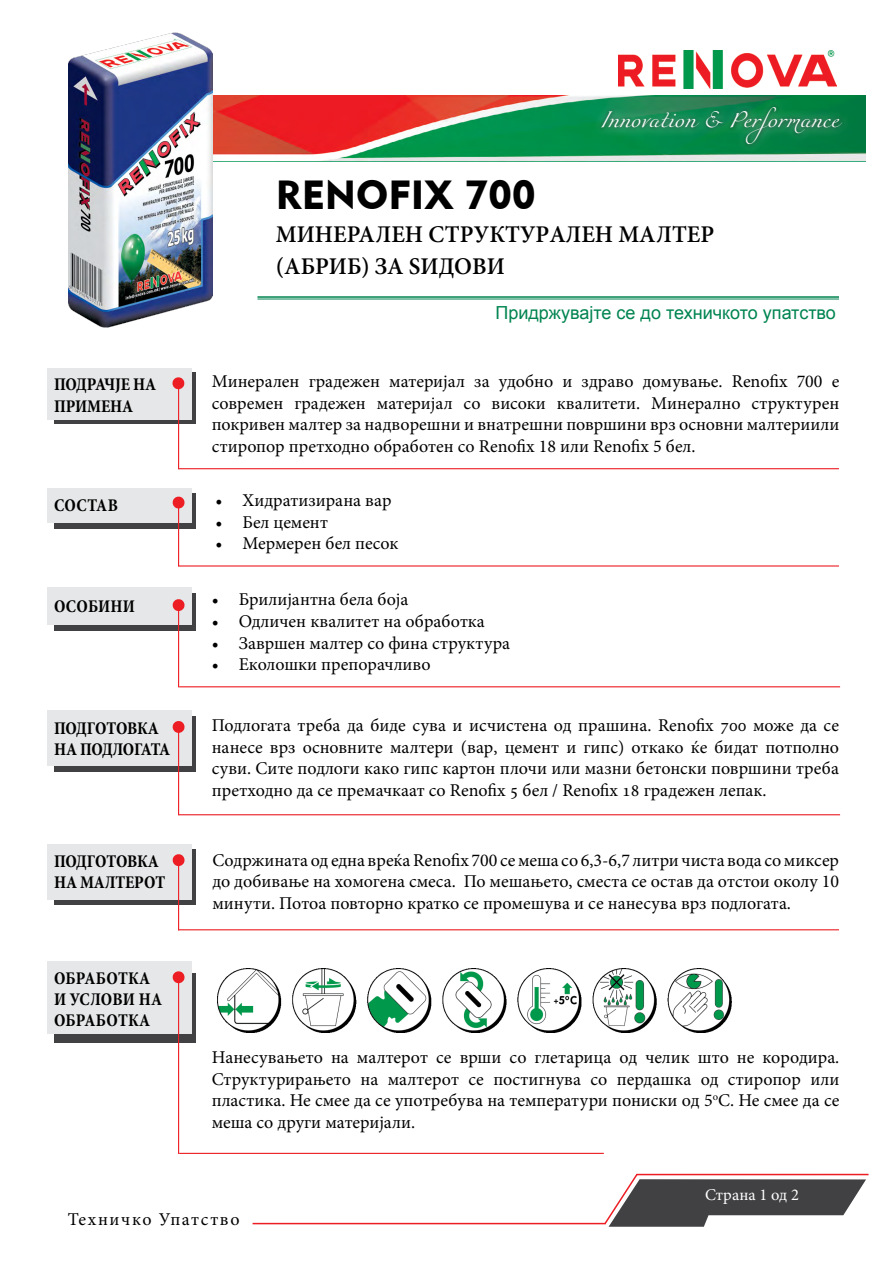
<style>
.page{position:relative;width:893px;height:1263px;background:#fff}
.page>*{position:absolute;margin:0;border:0;box-sizing:border-box;transform-origin:0 0}
.t1{font:40.5px "Geometric 415 BT Black A";color:#000}
.t2{font:600 24px/31.2px "Minion Pro";color:#000}
.t3{font:18px/21.6px "Minion Pro";color:#000;text-align:justify}
.t4{font:700 condensed 18px/21px "Minion Pro";letter-spacing:-.01em;color:#000}
.t5{font:18px "Arial";color:#008450}
.t6{font:700 condensed 18px/21px "Minion Pro";letter-spacing:.01em;color:#000}
.t7{font:18px "Miama Nueva";color:#fff}
.t8{font:18px "Minion Pro";letter-spacing:.09em;color:#000}
.t9{font:16.5px "Minion Pro";color:#fff}
</style>
<div class="page">
<img style="left:213px;top:95px;width:652px;height:66px">
<hr style="left:636px;top:1174px;width:233px;height:1px;background:#ed1d24">
<svg style="left:603px;top:1173px;width:263px;height:54px"></svg>
<img style="left:618px;top:51px;width:219px;height:37px">
<div style="left:591px;top:97px;width:260px;height:58px;background:#fff;opacity:.9"></div>
<img style="left:68px;top:33px;width:145px;height:295px">
<hr style="left:257px;top:296px;width:582px;height:2px;background:#008450">
<hr style="left:257px;top:299px;width:582px;height:1px;background:#008450">
<img style="left:217px;top:968px;width:515px;height:64px">
<div style="left:54px;top:493px;width:142px;height:35px;background:linear-gradient(to right,#414042,#414042)"></div>
<div style="left:47px;top:488px;width:144px;height:34px;background:#e6e7e8"></div>
<svg style="left:172px;top:496px;width:13px;height:13px"></svg>
<hr style="left:178px;top:502px;width:1px;height:64px;background:#ed1d24">
<hr style="left:178px;top:468px;width:661px;height:1px;background:#ed1d24">
<hr style="left:178px;top:565px;width:661px;height:1px;background:#ed1d24">
<div style="left:54px;top:849px;width:142px;height:56px;background:#414042"></div>
<div style="left:47px;top:844px;width:144px;height:56px;background:#e6e7e8"></div>
<svg style="left:172px;top:854px;width:13px;height:13px"></svg>
<hr style="left:178px;top:859px;width:1px;height:71px;background:#ed1d24">
<hr style="left:178px;top:929px;width:661px;height:1px;background:#ed1d24">
<div style="left:54px;top:716px;width:142px;height:56px;background:#414042"></div>
<div style="left:47px;top:710px;width:144px;height:56px;background:#e6e7e8"></div>
<svg style="left:172px;top:721px;width:13px;height:13px"></svg>
<hr style="left:178px;top:727px;width:1px;height:88px;background:#ed1d24">
<hr style="left:179px;top:814px;width:661px;height:1px;background:#ed1d24">
<div style="left:54px;top:594px;width:142px;height:37px;background:#414042"></div>
<div style="left:47px;top:588px;width:144px;height:37px;background:#e6e7e8"></div>
<svg style="left:172px;top:599px;width:13px;height:13px"></svg>
<hr style="left:178px;top:606px;width:1px;height:81px;background:#ed1d24">
<hr style="left:179px;top:686px;width:661px;height:1px;background:#ed1d24">
<div style="left:54px;top:973px;width:142px;height:69px;background:#414042"></div>
<div style="left:47px;top:961px;width:144px;height:73px;background:#e6e7e8"></div>
<svg style="left:172px;top:971px;width:13px;height:13px"></svg>
<hr style="left:178px;top:980px;width:1px;height:174px;background:#ed1d24">
<hr style="left:253px;top:1223px;width:352px;height:1px;background:#ed1d24">
<div style="left:54px;top:372px;width:142px;height:52px;background:#414042"></div>
<div style="left:47px;top:368px;width:144px;height:52px;background:#e6e7e8"></div>
<svg style="left:172px;top:377px;width:13px;height:13px"></svg>
<hr style="left:178px;top:387px;width:1px;height:82px;background:#ed1d24">
<hr style="left:179px;top:1153px;width:425px;height:1px;background:#ed1d24">
<h1 class="t1" style="left:276px;top:170px;width:261px">RENOFIX 700</h1>
<p class="t7" style="left:601px;top:110px;width:240px">Innovation &amp; Performance</p>
<h2 class="t2" style="left:276px;top:219px;width:440px">МИНЕРАЛЕН СТРУКТУРAЛЕН МАЛТЕР (АБРИБ) ЗА ЅИДОВИ</h2>
<p class="t4" style="left:54px;top:374px;width:104px">ПОДРАЧЈЕ НА<br>ПРИМЕНА</p>
<p class="t4" style="left:54px;top:495px;width:65px">СОСТАВ</p>
<p class="t6" style="left:54px;top:596px;width:82px">ОСОБИНИ</p>
<p class="t4" style="left:54px;top:718px;width:118px">ПОДГОТОВКА<br>НА ПОДЛОГАТА</p>
<p class="t4" style="left:54px;top:851px;width:113px">ПОДГОТОВКА<br>НА МАЛТЕРОТ</p>
<p class="t6" style="left:54px;top:968px;width:110px">ОБРАБОТКА<br>И УСЛОВИ НА<br>ОБРАБОТКА</p>
<p class="t5" style="left:495px;top:301px;width:342px">Придржувајте се до техничкото упатство</p>
<p class="t3" style="left:212px;top:371px;width:629px">Минерален градежен материјал за удобно и здраво домување. Renofix 700 е современ градежен материјал со високи квалитети. Минерално структурен покривен малтер за надворешни и внатрешни површини врз основни малтериили стиропор претходно обработен со Renofix 18 или Renofix 5 бел.</p>
<p class="t3" style="left:216px;top:489px;width:177px">• Хидратизирана вар</p>
<p class="t3" style="left:216px;top:511px;width:114px">• Бел цемент</p>
<p class="t3" style="left:216px;top:533px;width:184px">• Мермерен бел песок</p>
<p class="t3" style="left:212px;top:589px;width:198px">• Брилијантна бела боја</p>
<p class="t3" style="left:212px;top:611px;width:275px">• Одличен квалитет на обработка</p>
<p class="t3" style="left:212px;top:632px;width:300px">• Завршен малтер со фина структура</p>
<p class="t3" style="left:212px;top:654px;width:220px">• Еколошки препорачливо</p>
<p class="t3" style="left:212px;top:714px;width:629px">Подлогата треба да биде сува и исчистена од прашина. Renofix 700 може да се нанесе врз основните малтери (вар, цемент и гипс) откако ќе бидат потполно суви. Сите подлоги како гипс картон плочи или мазни бетонски површини треба претходно да се премачкаат со Renofix 5 бел / Renofix 18 градежен лепак.</p>
<p class="t3" style="left:212px;top:849px;width:628px">Содржината од една вреќа Renofix 700 се меша со 6,3-6,7 литри чиста вода со миксер до добивање на хомогена смеса. По мешањето, сместа се остав да отстои околу 10 минути. Потоа повторно кратко се промешува и се нанесува врз подлогата.</p>
<p class="t3" style="left:212px;top:1047px;width:629px">Нанесувањето на малтерот се врши со глетарица од челик што не кородира.<br>Структурирањето на малтерот се постигнува со пердашка од стиропор или пластика. Не смее да се употребува на температури пониски од 5<sup>о</sup>C. Не смее да се меша со други материјали.</p>
<p class="t9" style="left:705px;top:1184px;width:96px">Страна 1 од 2</p>
<p class="t8" style="left:68px;top:1207px;width:174px">Техничко Упатство</p>
</div>
